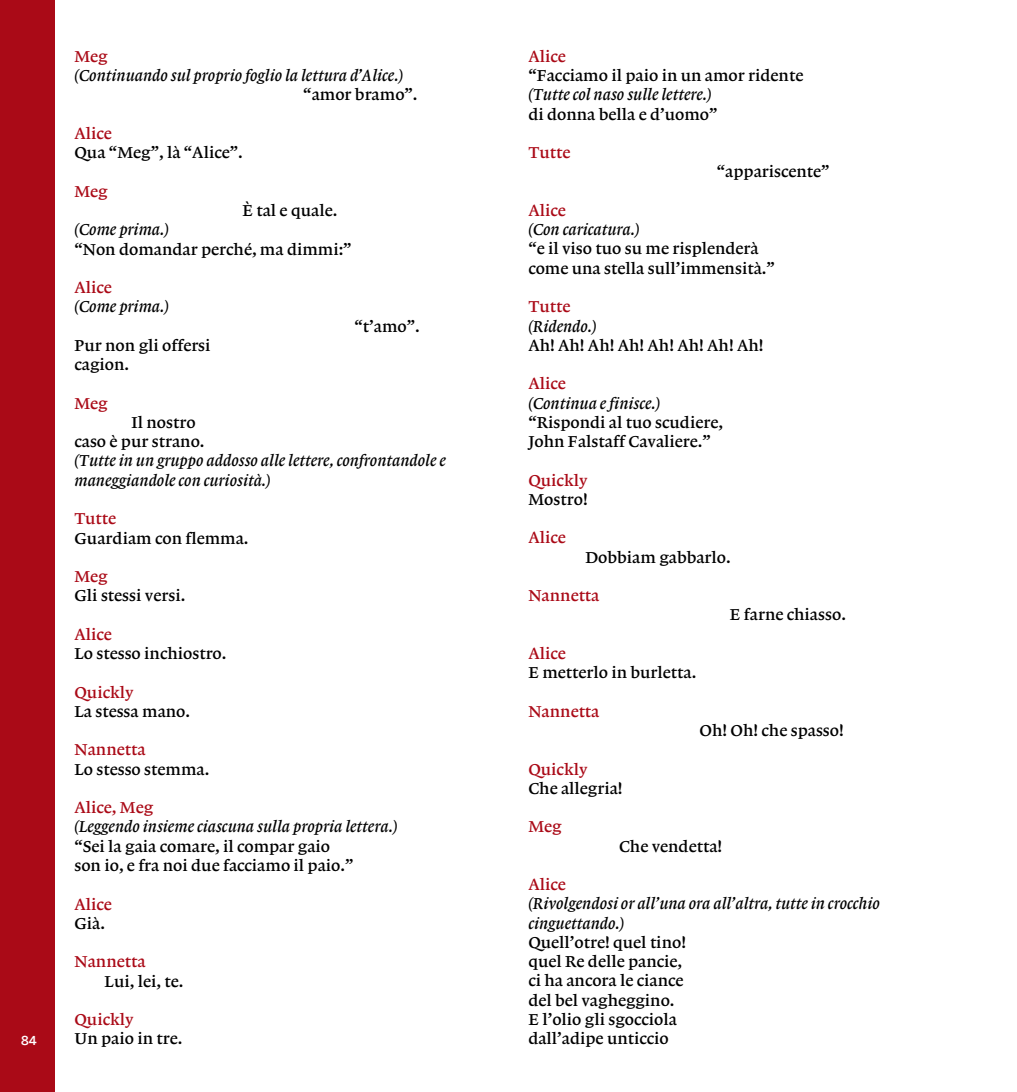
<style>
.page{position:relative;width:1017px;height:1092px;background:#fff}
.page>*{position:absolute;margin:0;border:0;box-sizing:border-box;transform-origin:0 0}
.t1{font:16.62px/19.2px "Lexicon No 1 Roman B";color:#000}
.t2{font:16.62px/19.2px "Lexicon No 1 Italic B";color:#000}
.t3{font:16.62px "Lexicon No 1 Roman B";color:#aa0a17}
.t4{font:500 12.25px "Benton Sans";color:#fff}
</style>
<div class="page">
<div style="left:0;top:0;width:54px;height:1091px;background:#aa0a17"></div>
<p class="t4" style="left:21px;top:1032px;width:17px">84</p>
<p class="t3" style="left:74px;top:47px;width:35px">Meg</p>
<p class="t2" style="left:74px;top:66px;width:330px">(Continuando sul proprio foglio la lettura d’Alice.)</p>
<p class="t1" style="left:303px;top:85px;width:116px">“amor bramo”.</p>
<p class="t3" style="left:74px;top:124px;width:39px">Alice</p>
<p class="t1" style="left:74px;top:143px;width:170px">Qua “Meg”, là “Alice”.</p>
<p class="t3" style="left:74px;top:182px;width:35px">Meg</p>
<p class="t1" style="left:242px;top:201px;width:96px">È tal e quale.</p>
<p class="t2" style="left:74px;top:220px;width:96px">(Come prima.)</p>
<p class="t1" style="left:74px;top:239px;width:279px">“Non domandar perché, ma dimmi:”</p>
<p class="t3" style="left:74px;top:278px;width:39px">Alice</p>
<p class="t2" style="left:74px;top:297px;width:96px">(Come prima.)</p>
<p class="t1" style="left:354px;top:316px;width:67px">“t’amo”.</p>
<p class="t1" style="left:74px;top:336px;width:138px">Pur non gli offersi cagion.</p>
<p class="t3" style="left:74px;top:394px;width:35px">Meg</p>
<p class="t1" style="left:74px;top:413px;width:132px;text-indent:57px">Il nostro caso è pur strano.</p>
<p class="t2" style="left:74px;top:451px;width:373px">(Tutte in un gruppo addosso alle lettere, confrontandole e maneggiandole con curiosità.)</p>
<p class="t3" style="left:74px;top:509px;width:43px">Tutte</p>
<p class="t1" style="left:74px;top:528px;width:176px">Guardiam con flemma.</p>
<p class="t3" style="left:74px;top:567px;width:35px">Meg</p>
<p class="t1" style="left:74px;top:586px;width:112px">Gli stessi versi.</p>
<p class="t3" style="left:74px;top:625px;width:39px">Alice</p>
<p class="t1" style="left:74px;top:644px;width:154px">Lo stesso inchiostro.</p>
<p class="t3" style="left:74px;top:682px;width:61px">Quickly</p>
<p class="t1" style="left:74px;top:701px;width:117px">La stessa mano.</p>
<p class="t3" style="left:74px;top:740px;width:73px">Nannetta</p>
<p class="t1" style="left:74px;top:759px;width:136px">Lo stesso stemma.</p>
<p class="t3" style="left:74px;top:798px;width:80px">Alice, Meg</p>
<p class="t2" style="left:74px;top:817px;width:324px">(Leggendo insieme ciascuna sulla propria lettera.)</p>
<p class="t1" style="left:74px;top:836px;width:281px">“Sei la gaia comare, il compar gaio son io, e fra noi due facciamo il paio.”</p>
<p class="t3" style="left:74px;top:894px;width:39px">Alice</p>
<p class="t1" style="left:74px;top:913px;width:32px">Già.</p>
<p class="t3" style="left:74px;top:952px;width:73px">Nannetta</p>
<p class="t1" style="left:105px;top:971px;width:80px">Lui, lei, te.</p>
<p class="t3" style="left:74px;top:1010px;width:61px">Quickly</p>
<p class="t1" style="left:74px;top:1029px;width:109px">Un paio in tre.</p>
<p class="t3" style="left:528px;top:47px;width:39px">Alice</p>
<p class="t1" style="left:528px;top:66px;width:276px">“Facciamo il paio in un amor ridente</p>
<p class="t2" style="left:528px;top:85px;width:185px">(Tutte col naso sulle lettere.)</p>
<p class="t1" style="left:528px;top:104px;width:191px">di donna bella e d’uomo”</p>
<p class="t3" style="left:528px;top:143px;width:44px">Tutte</p>
<p class="t1" style="left:717px;top:162px;width:114px">“appariscente”</p>
<p class="t3" style="left:528px;top:201px;width:39px">Alice</p>
<p class="t2" style="left:528px;top:220px;width:113px">(Con caricatura.)</p>
<p class="t1" style="left:528px;top:239px;width:248px">“e il viso tuo su me risplenderà come una stella sull’immensità.”</p>
<p class="t3" style="left:528px;top:297px;width:44px">Tutte</p>
<p class="t2" style="left:528px;top:316px;width:70px">(Ridendo.)</p>
<p class="t1" style="left:528px;top:335px;width:237px">Ah! Ah! Ah! Ah! Ah! Ah! Ah! Ah!</p>
<p class="t3" style="left:528px;top:374px;width:39px">Alice</p>
<p class="t2" style="left:528px;top:393px;width:133px">(Continua e finisce.)</p>
<p class="t1" style="left:528px;top:412px;width:196px">“Rispondi al tuo scudiere,<br>John Falstaff Cavaliere.”</p>
<p class="t3" style="left:528px;top:471px;width:61px">Quickly</p>
<p class="t1" style="left:528px;top:489px;width:61px">Mostro!</p>
<p class="t3" style="left:528px;top:528px;width:39px">Alice</p>
<p class="t1" style="left:585px;top:547px;width:147px">Dobbiam gabbarlo.</p>
<p class="t3" style="left:528px;top:586px;width:73px">Nannetta</p>
<p class="t1" style="left:730px;top:605px;width:118px">E farne chiasso.</p>
<p class="t3" style="left:528px;top:644px;width:39px">Alice</p>
<p class="t1" style="left:528px;top:663px;width:170px">E metterlo in burletta.</p>
<p class="t3" style="left:528px;top:702px;width:73px">Nannetta</p>
<p class="t1" style="left:700px;top:721px;width:146px">Oh! Oh! che spasso!</p>
<p class="t3" style="left:528px;top:759px;width:61px">Quickly</p>
<p class="t1" style="left:528px;top:778px;width:96px">Che allegria!</p>
<p class="t3" style="left:528px;top:817px;width:35px">Meg</p>
<p class="t1" style="left:619px;top:836px;width:105px">Che vendetta!</p>
<p class="t3" style="left:528px;top:875px;width:39px">Alice</p>
<p class="t2" style="left:528px;top:894px;width:353px">(Rivolgendosi or all’una ora all’altra, tutte in crocchio cinguettando.)</p>
<p class="t1" style="left:528px;top:932px;width:159px">Quell’otre! quel tino! quel Re delle pancie, ci ha ancora le ciance del bel vagheggino.<br>E l’olio gli sgocciola dall’adipe unticcio</p>
</div>
